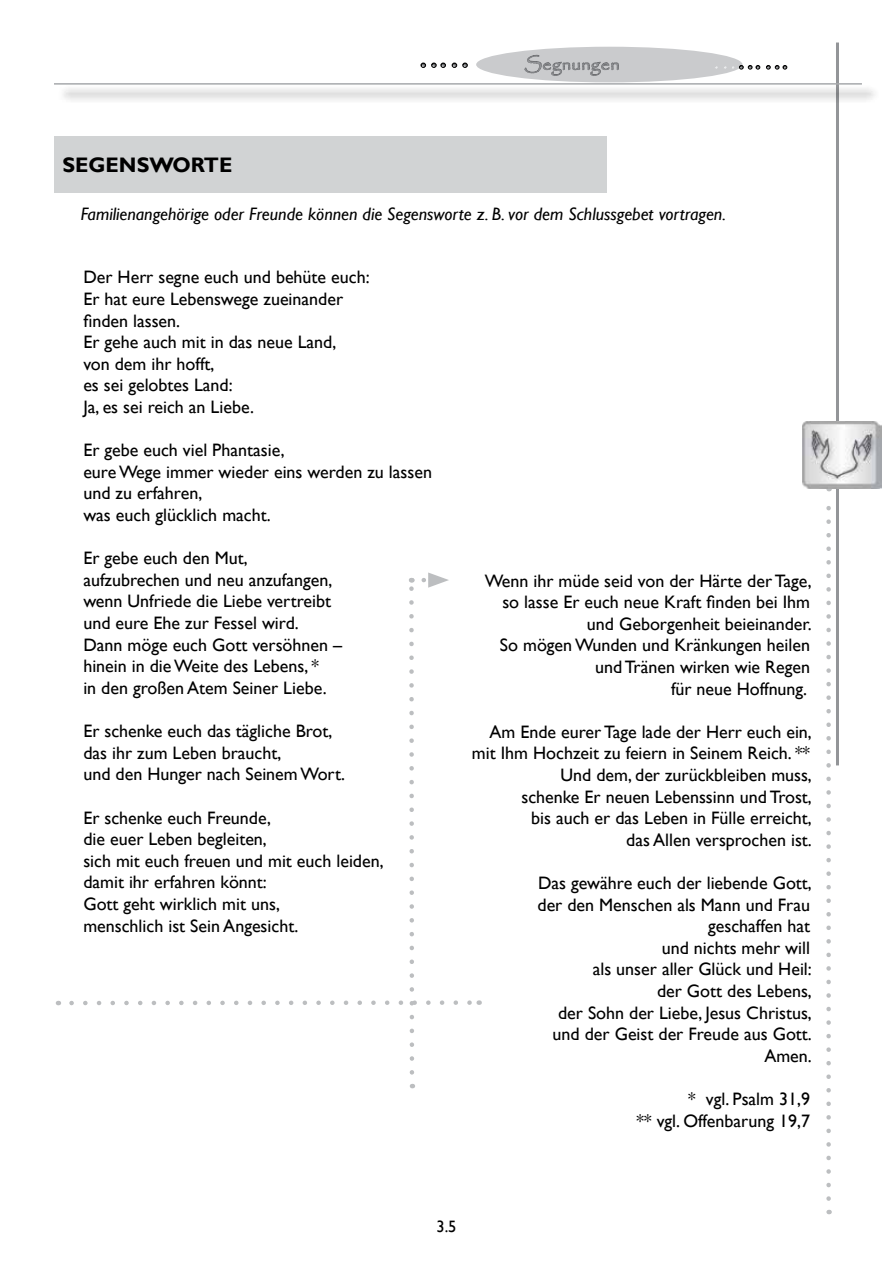
<style>
.page{position:relative;width:893px;height:1263px;background:#fff}
.page>*{position:absolute;margin:0;border:0;box-sizing:border-box;transform-origin:0 0}
.t1{font:700 21px "Gill Sans";color:#000}
.t2{font:18px/21.6px "Gill Sans";color:#000}
.t3{font:italic 18px "Gill Sans";color:#000}
.t4{font:18px "Papyrus";letter-spacing:.025em;color:#939598}
.t5{font:16.5px "Gill Sans";color:#000}
</style>
<div class="page">
<hr style="left:836px;top:43px;width:3px;height:722px;background:#939598">
<svg style="left:826px;top:488px;width:5px;height:710px"></svg>
<div style="left:476px;top:47px;width:266px;height:35px;background:#cacbcd;border-radius:50%"></div>
<svg style="left:432px;top:63px;width:13px;height:4px"></svg>
<svg style="left:421px;top:63px;width:5px;height:4px"></svg>
<svg style="left:463px;top:63px;width:4px;height:4px"></svg>
<svg style="left:452px;top:63px;width:5px;height:4px"></svg>
<svg style="left:715px;top:65px;width:45px;height:4px"></svg>
<svg style="left:766px;top:65px;width:21px;height:4px"></svg>
<svg style="left:524px;top:54px;width:95px;height:22px"></svg>
<div style="left:57px;top:85px;width:823px;height:18px;background:#000;opacity:.75"></div>
<hr style="left:54px;top:83px;width:808px;height:2px;background:#a7a9ac">
<img style="left:802px;top:421px;width:79px;height:67px">
<div style="left:54px;top:136px;width:552px;height:57px;background:#d1d3d4"></div>
<svg style="left:72px;top:572px;width:400px;height:503px"></svg>
<p class="t1" style="left:63px;top:152px;width:171px">SEGENSWORTE</p>
<p class="t4" style="left:524px;top:53px;width:97px">Segnungen</p>
<p class="t3" style="left:81px;top:203px;width:647px">Familienangehörige oder Freunde können die Segensworte z. B. vor dem Schlussgebet vortragen.</p>
<p class="t2" style="left:83px;top:267px;width:288px">Der Herr segne euch und behüte euch:<br>Er hat eure Lebenswege zueinander finden lassen.<br>Er gehe auch mit in das neue Land,<br>von dem ihr hofft,<br>es sei gelobtes Land:<br>Ja, es sei reich an Liebe.</p>
<p class="t2" style="left:83px;top:440px;width:350px">Er gebe euch viel Phantasie,<br>eure Wege immer wieder eins werden zu lassen und zu erfahren,<br>was euch glücklich macht.</p>
<p class="t2" style="left:83px;top:548px;width:260px">Er gebe euch den Mut, aufzubrechen und neu anzufangen, wenn Unfriede die Liebe vertreibt und eure Ehe zur Fessel wird.<br>Dann möge euch Gott versöhnen – hinein in die Weite des Lebens, *<br>in den großen Atem Seiner Liebe.</p>
<p class="t2" style="left:83px;top:720px;width:263px">Er schenke euch das tägliche Brot, das ihr zum Leben braucht,<br>und den Hunger nach Seinem Wort.</p>
<p class="t2" style="left:83px;top:807px;width:302px">Er schenke euch Freunde,<br>die euer Leben begleiten,<br>sich mit euch freuen und mit euch leiden, damit ihr erfahren könnt:<br>Gott geht wirklich mit uns,<br>menschlich ist Sein Angesicht.</p>
<p class="t2" style="left:485px;top:570px;width:329px;text-align:right">Wenn ihr müde seid von der Härte der Tage, so lasse Er euch neue Kraft finden bei Ihm und Geborgenheit beieinander.<br>So mögen Wunden und Kränkungen heilen und Tränen wirken wie Regen<br>für neue Hoffnung.</p>
<p class="t2" style="left:472px;top:721px;width:341px;text-align:right">Am Ende eurer Tage lade der Herr euch ein, mit Ihm Hochzeit zu feiern in Seinem Reich. ** Und dem, der zurückbleiben muss,<br>schenke Er neuen Lebenssinn und Trost,<br>bis auch er das Leben in Fülle erreicht,<br>das Allen versprochen ist.</p>
<p class="t2" style="left:537px;top:872px;width:276px;text-align:right">Das gewähre euch der liebende Gott, der den Menschen als Mann und Frau geschaffen hat<br>und nichts mehr will<br>als unser aller Glück und Heil:<br>der Gott des Lebens,<br>der Sohn der Liebe, Jesus Christus, und der Geist der Freude aus Gott.<br>Amen.</p>
<p class="t2" style="left:637px;top:1088px;width:175px;text-align:right">* vgl. Psalm 31,9<br>** vgl. Offenbarung 19,7</p>
<p class="t5" style="left:436px;top:1217px;width:22px">3.5</p>
</div>
